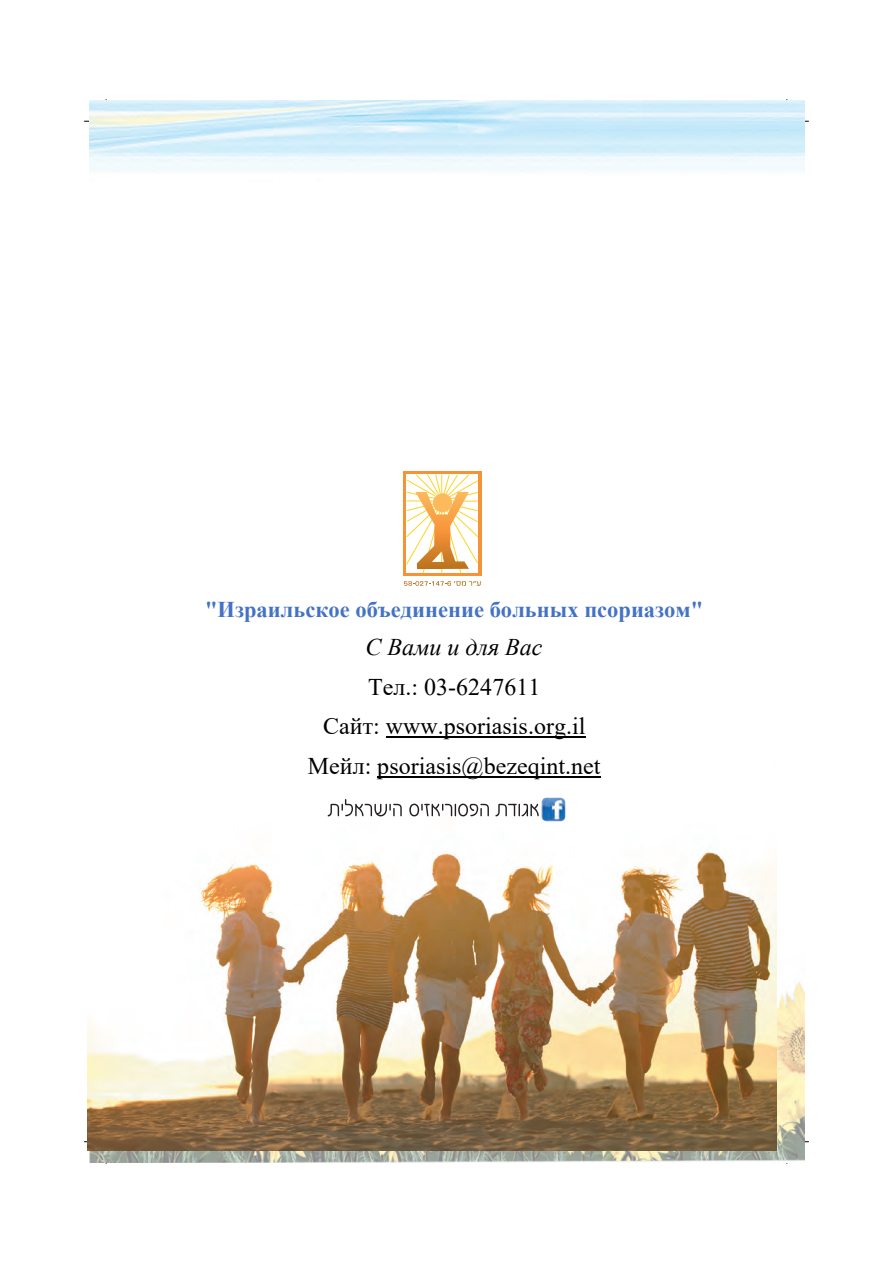
<style>
.page{position:relative;width:893px;height:1263px;background:#fff}
.page>*{position:absolute;margin:0;border:0;box-sizing:border-box;transform-origin:0 0}
.t1{font:24px/39.6px "Times New Roman";color:#000;text-align:center}
.t2{font:italic 24px "Times New Roman";color:#000}
.t3{font:700 22.5px "Times New Roman";color:#4472c4}
</style>
<div class="page">
<img style="left:89px;top:100px;width:715px;height:1063px">
<div style="left:403px;top:471px;width:78px;height:105px;background:#f69238"></div>
<svg style="left:406px;top:474px;width:72px;height:99px;background:#f7ddb5"></svg>
<svg style="left:404px;top:581px;width:76px;height:5px"></svg>
<img style="left:88px;top:762px;width:688px;height:388px">
<img style="left:541px;top:798px;width:24px;height:23px;border-radius:5px">
<svg style="left:327px;top:799px;width:75px;height:17px"></svg>
<svg style="left:409px;top:804px;width:80px;height:12px"></svg>
<svg style="left:495px;top:804px;width:43px;height:12px"></svg>
<hr style="left:386px;top:737px;width:199px;height:1px;background:#000">
<hr style="left:377px;top:776px;width:223px;height:2px;background:#000">
<p class="t3" style="left:205px;top:593px;width:499px">"Израильское объединение больных псориазом"</p>
<p class="t2" style="left:365px;top:631px;width:178px">С Вами и для Вас</p>
<p class="t1" style="left:308px;top:666px;width:294px">Тел.: 03-6247611<br>Сайт: www.psoriasis.org.il<br>Мейл: psoriasis@bezeqint.net</p>
</div>
